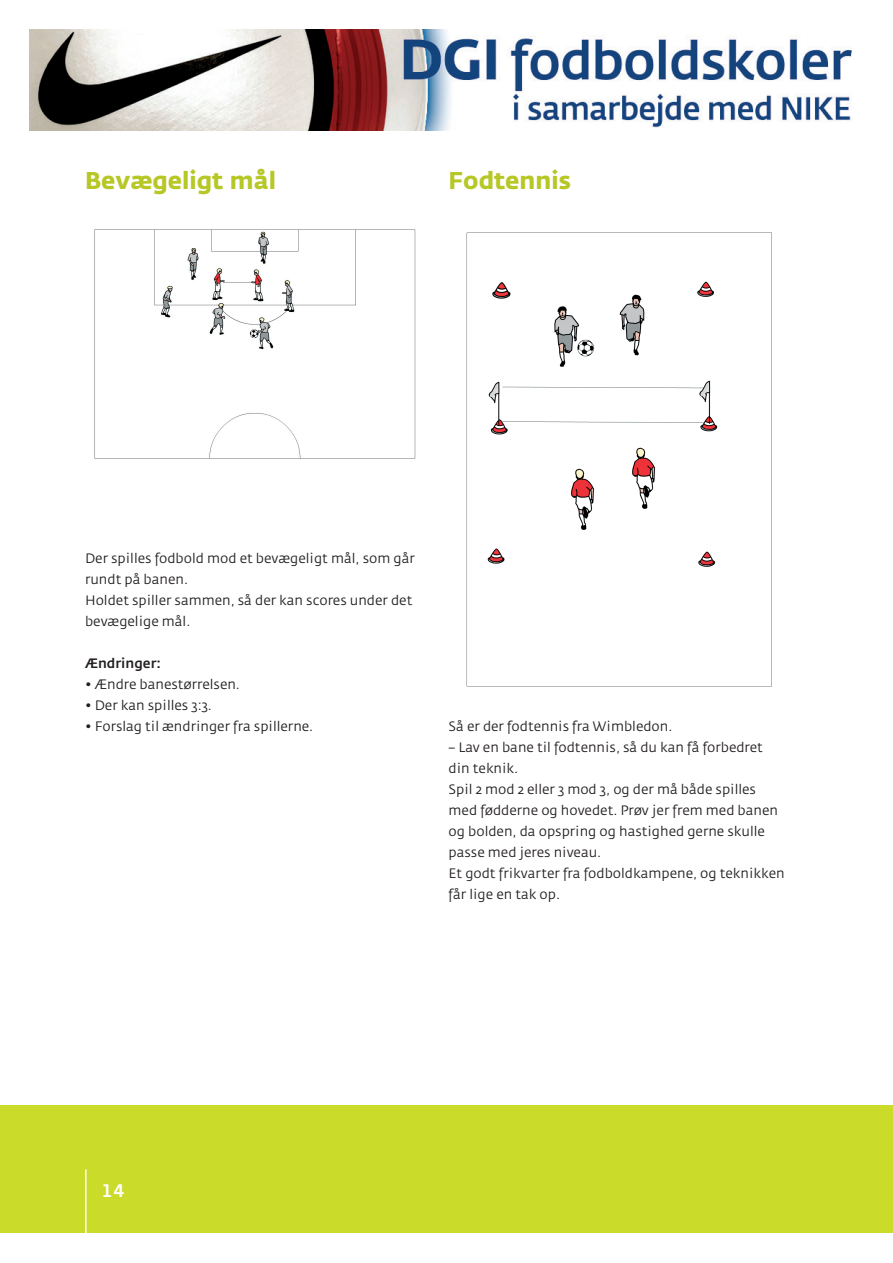
<style>
.page{position:relative;width:893px;height:1263px;background:#fff}
.page>*{position:absolute;margin:0;border:0;box-sizing:border-box;transform-origin:0 0}
.t1{font:24px "Fedra Sans Bold TF";color:#b6c726}
.t2{font:18px "Fedra Sans Medium TF";color:#fff}
.t3{font:13.5px/21px "Fedra Sans";color:#231f20}
.t4{font:500 13.5px "Fedra Sans";color:#231f20}
</style>
<div class="page">
<div style="left:0;top:1106px;width:893px;height:127px;background:#cadb2a"></div>
<hr style="left:85px;top:1169px;width:2px;height:94px;background:#fff">
<img style="left:30px;top:30px;width:822px;height:100px">
<img style="left:94px;top:229px;width:322px;height:230px">
<img style="left:466px;top:232px;width:306px;height:455px">
<h1 class="t1" style="left:85px;top:170px;width:193px">Bevægeligt mål</h1>
<h1 class="t1" style="left:449px;top:170px;width:124px">Fodtennis</h1>
<p class="t3" style="left:85px;top:549px;width:331px">Der spilles fodbold mod et bevægeligt mål, som går rundt på banen.<br>Holdet spiller sammen, så der kan scores under det bevægelige mål.</p>
<p class="t4" style="left:85px;top:658px;width:77px">Ændringer:</p>
<p class="t3" style="left:85px;top:675px;width:156px">• Ændre banestørrelsen.</p>
<p class="t3" style="left:85px;top:696px;width:128px">• Der kan spilles 3:3.</p>
<p class="t3" style="left:85px;top:717px;width:230px">• Forslag til ændringer fra spillerne.</p>
<p class="t3" style="left:449px;top:717px;width:225px">Så er der fodtennis fra Wimbledon.</p>
<p class="t3" style="left:449px;top:738px;width:338px">– Lav en bane til fodtennis, så du kan få forbedret din teknik.<br>Spil 2 mod 2 eller 3 mod 3, og der må både spilles med fødderne og hovedet. Prøv jer frem med banen og bolden, da opspring og hastighed gerne skulle passe med jeres niveau.<br>Et godt frikvarter fra fodboldkampene, og teknikken får lige en tak op.</p>
<h2 class="t2" style="left:101px;top:1184px;width:25px">14</h2>
</div>
